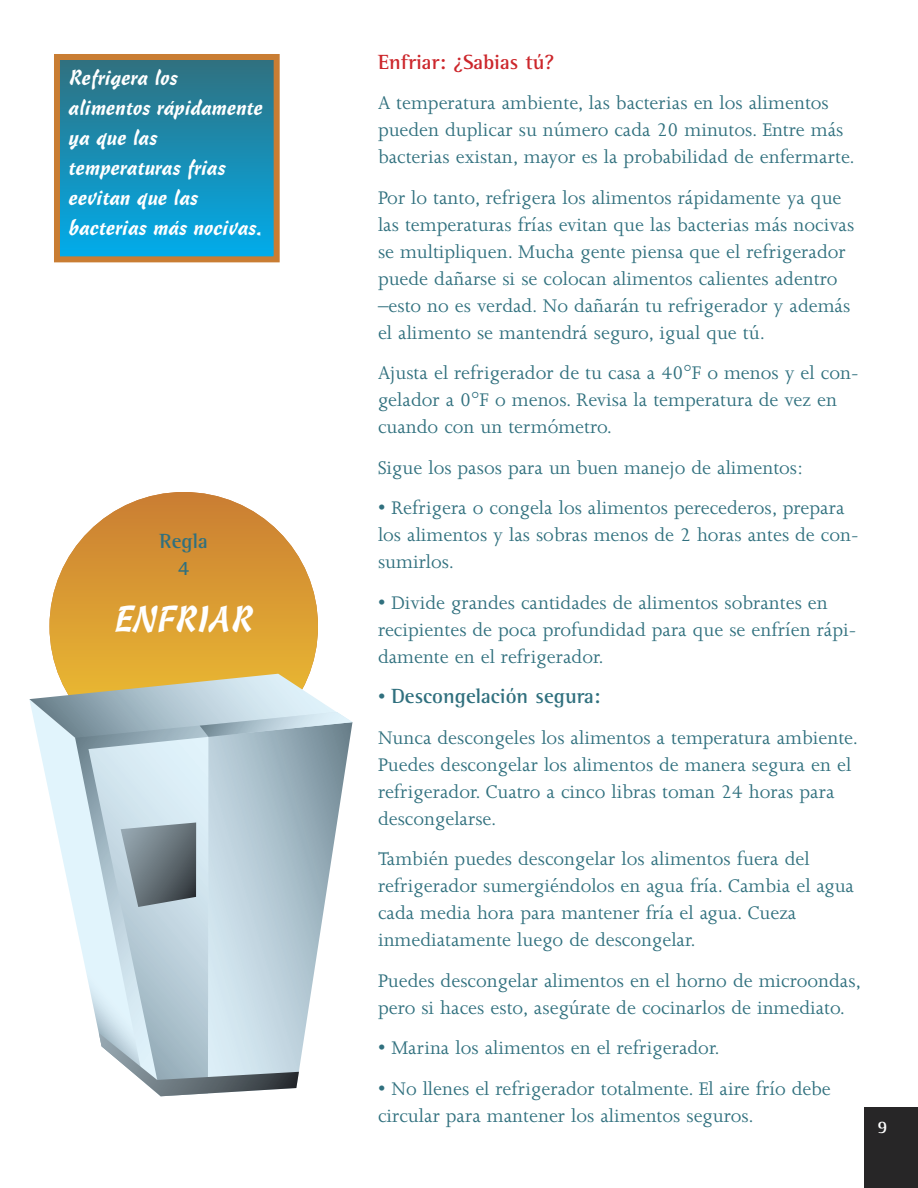
<style>
.page{position:relative;width:918px;height:1188px;background:#fff}
.page>*{position:absolute;margin:0;border:0;box-sizing:border-box;transform-origin:0 0}
.t1{font:36px "Cascade Script";color:#fff}
.LBL{font:21px/27px "Joanna";color:#30707e}
.t2{font:21px/30px "Cascade Script";color:#fff}
.t3{font:700 21px/27px "Rotis Semi Serif";color:#30707e;text-align:center}
.t4{font:700 21px "Rotis Semi Serif";color:#cc262b}
.t5{font:700 18px "Rotis Semi Serif";color:#fff}
.s1{font-family:"Joanna";font-weight:400}
</style>
<div class="page">
<div style="left:864px;top:1107px;width:54px;height:81px;background:#272627"></div>
<svg style="left:50px;top:492px;width:268px;height:269px;background:#d89933"></svg>
<svg style="left:29px;top:674px;width:323px;height:422px"></svg>
<div style="left:60px;top:60px;width:214px;height:196px;background:linear-gradient(to bottom,#30717f,#01abea)"></div>
<div style="left:54px;top:54px;width:226px;height:208px;border:6px solid #c97d33"></div>
<p class="t2" style="left:69px;top:64px;width:196px">Refrigera los alimentos rápidamente ya que las temperaturas frias eevitan que las bacterias más nocivas.</p>
<p class="t3" style="left:160px;top:530px;width:50px">Regla<br>4</p>
<p class="t1" style="left:115px;top:604px;width:139px">ENFRIAR</p>
<h3 class="t4" style="left:378px;top:55px;width:178px">Enfriar: ¿Sabias tú?</h3>
<p class="LBL" style="left:378px;top:91px;width:478px">A temperatura ambiente, las bacterias en los alimentos pueden duplicar su número cada 20 minutos. Entre más bacterias existan, mayor es la probabilidad de enfermarte.</p>
<p class="LBL" style="left:378px;top:186px;width:478px">Por lo tanto, refrigera los alimentos rápidamente ya que las temperaturas frías evitan que las bacterias más nocivas se multipliquen. Mucha gente piensa que el refrigerador puede dañarse si se colocan alimentos calientes adentro –esto no es verdad. No dañarán tu refrigerador y además el alimento se mantendrá seguro, igual que tú.</p>
<p class="LBL" style="left:378px;top:361px;width:482px">Ajusta el refrigerador de tu casa a 40°F o menos y el con&shy;gelador a 0°F o menos. Revisa la temperatura de vez en cuando con un termómetro.</p>
<p class="LBL" style="left:378px;top:456px;width:427px">Sigue los pasos para un buen manejo de alimentos:</p>
<p class="LBL" style="left:378px;top:496px;width:468px">• Refrigera o congela los alimentos perecederos, prepara</p>
<p class="LBL" style="left:378px;top:523px;width:482px">los alimentos y las sobras menos de 2 horas antes de con&shy;sumirlos.</p>
<p class="LBL" style="left:378px;top:591px;width:451px">• Divide grandes cantidades de alimentos sobrantes en</p>
<p class="LBL" style="left:378px;top:618px;width:480px">recipientes de poca profundidad para que se enfríen rápi&shy;damente en el refrigerador.</p>
<p class="t3" style="left:378px;top:685px;width:224px"><span class="s1">•</span> Descongelación segura:</p>
<p class="LBL" style="left:378px;top:726px;width:482px">Nunca descongeles los alimentos a temperatura ambiente.<br>Puedes descongelar los alimentos de manera segura en el refrigerador. Cuatro a cinco libras toman 24 horas para descongelarse.</p>
<p class="LBL" style="left:378px;top:847px;width:478px">También puedes descongelar los alimentos fuera del refrigerador sumergiéndolos en agua fría. Cambia el agua cada media hora para mantener fría el agua. Cueza inmediatamente luego de descongelar.</p>
<p class="LBL" style="left:378px;top:969px;width:485px">Puedes descongelar alimentos en el horno de microondas, pero si haces esto, asegúrate de cocinarlos de inmediato.</p>
<p class="LBL" style="left:378px;top:1036px;width:343px">• Marina los alimentos en el refrigerador.</p>
<p class="LBL" style="left:378px;top:1077px;width:454px">• No llenes el refrigerador totalmente. El aire frío debe</p>
<p class="LBL" style="left:378px;top:1104px;width:377px">circular para mantener los alimentos seguros.</p>
<p class="t5" style="left:878px;top:1121px;width:12px">9</p>
</div>
